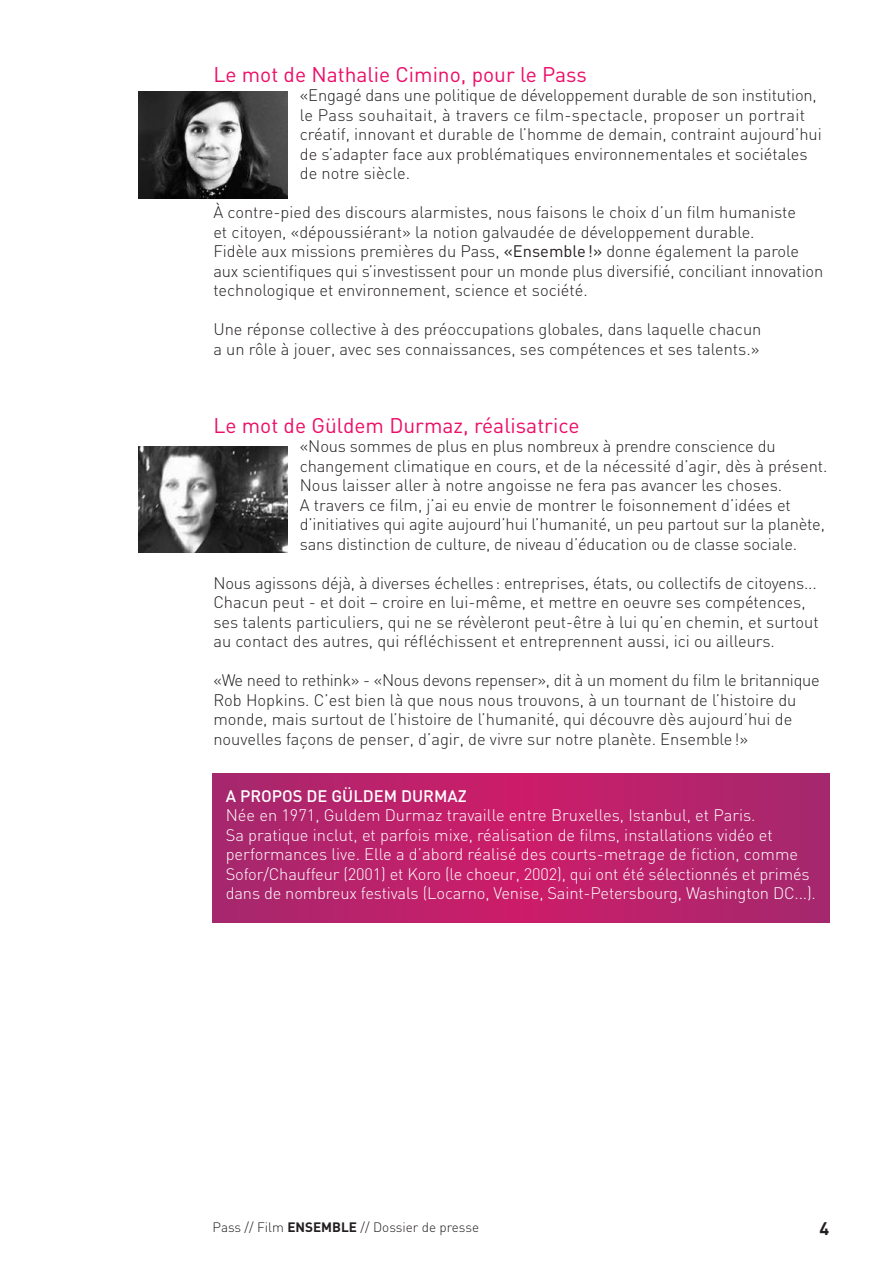
<style>
.page{position:relative;width:893px;height:1263px;background:#fff}
.page>*{position:absolute;margin:0;border:0;box-sizing:border-box;transform-origin:0 0}
.t1{font:21px "DIN";color:#ec0e68}
.t2{font:700 18px "DIN";color:#231f20}
.t3{font:300 16.5px/19.5px "DIN";color:#231f20}
.t4{font:300 16.5px/19.5px "DIN";letter-spacing:-.01em;color:#fff}
.t5{font:500 16.5px "DIN";color:#fff}
.t6{font:300 13.5px "DIN";color:#231f20}
.s1{font-weight:400}
.s2{font-weight:700}
</style>
<div class="page">
<img style="left:138px;top:92px;width:149px;height:106px">
<svg style="left:213px;top:774px;width:617px;height:149px;background:#b8226b"></svg>
<img style="left:138px;top:446px;width:149px;height:107px">
<p class="t1" style="left:213px;top:61px;width:375px">Le mot de Nathalie Cimino, pour le Pass</p>
<p class="t3" style="left:300px;top:85px;width:523px">«Engagé dans une politique de développement durable de son institution, le Pass souhaitait, à travers ce film-spectacle, proposer un portrait créatif, innovant et durable de l’homme de demain, contraint aujourd’hui de s’adapter face aux problématiques environnementales et sociétales de notre siècle.</p>
<p class="t3" style="left:213px;top:202px;width:611px">À contre-pied des discours alarmistes, nous faisons le choix d’un film humaniste<br>et citoyen, «dépoussiérant» la notion galvaudée de développement durable.<br>Fidèle aux missions premières du Pass, <span class="s1">«Ensemble!»</span> donne également la parole aux scientifiques qui s’investissent pour un monde plus diversifié, conciliant innovation technologique et environnement, science et société.</p>
<p class="t3" style="left:213px;top:319px;width:550px">Une réponse collective à des préoccupations globales, dans laquelle chacun a un rôle à jouer, avec ses connaissances, ses compétences et ses talents.»</p>
<p class="t1" style="left:213px;top:412px;width:368px">Le mot de Güldem Durmaz, réalisatrice</p>
<p class="t3" style="left:300px;top:436px;width:529px">«Nous sommes de plus en plus nombreux à prendre conscience du changement climatique en cours, et de la nécessité d’agir, dès à présent.<br>Nous laisser aller à notre angoisse ne fera pas avancer les choses.<br>A travers ce film, j’ai eu envie de montrer le foisonnement d’idées et d’initiatives qui agite aujourd’hui l’humanité, un peu partout sur la planète, sans distinction de culture, de niveau d’éducation ou de classe sociale.</p>
<p class="t3" style="left:213px;top:573px;width:607px">Nous agissons déjà, à diverses échelles: entreprises, états, ou collectifs de citoyens...<br>Chacun peut - et doit – croire en lui-même, et mettre en oeuvre ses compétences, ses talents particuliers, qui ne se révèleront peut-être à lui qu’en chemin, et surtout au contact des autres, qui réfléchissent et entreprennent aussi, ici ou ailleurs.</p>
<p class="t3" style="left:213px;top:670px;width:608px">«We need to rethink» - «Nous devons repenser», dit à un moment du film le britannique Rob Hopkins. C’est bien là que nous nous trouvons, à un tournant de l’histoire du monde, mais surtout de l’histoire de l’humanité, qui découvre dès aujourd’hui de nouvelles façons de penser, d’agir, de vivre sur notre planète. Ensemble!»</p>
<p class="t5" style="left:226px;top:785px;width:243px">A PROPOS DE GÜLDEM DURMAZ</p>
<p class="t4" style="left:226px;top:805px;width:592px">Née en 1971, Guldem Durmaz travaille entre Bruxelles, Istanbul, et Paris.<br>Sa pratique inclut, et parfois mixe, réalisation de films, installations vidéo et performances live. Elle a d’abord réalisé des courts-metrage de fiction, comme Sofor/Chauffeur (2001) et Koro (le choeur, 2002), qui ont été sélectionnés et primés dans de nombreux festivals (Locarno, Venise, Saint-Petersbourg, Washington DC...).</p>
<p class="t6" style="left:213px;top:1218px;width:268px">Pass // Film <span class="s2">ENSEMBLE</span> // Dossier de presse</p>
<p class="t2" style="left:819px;top:1217px;width:11px">4</p>
</div>
